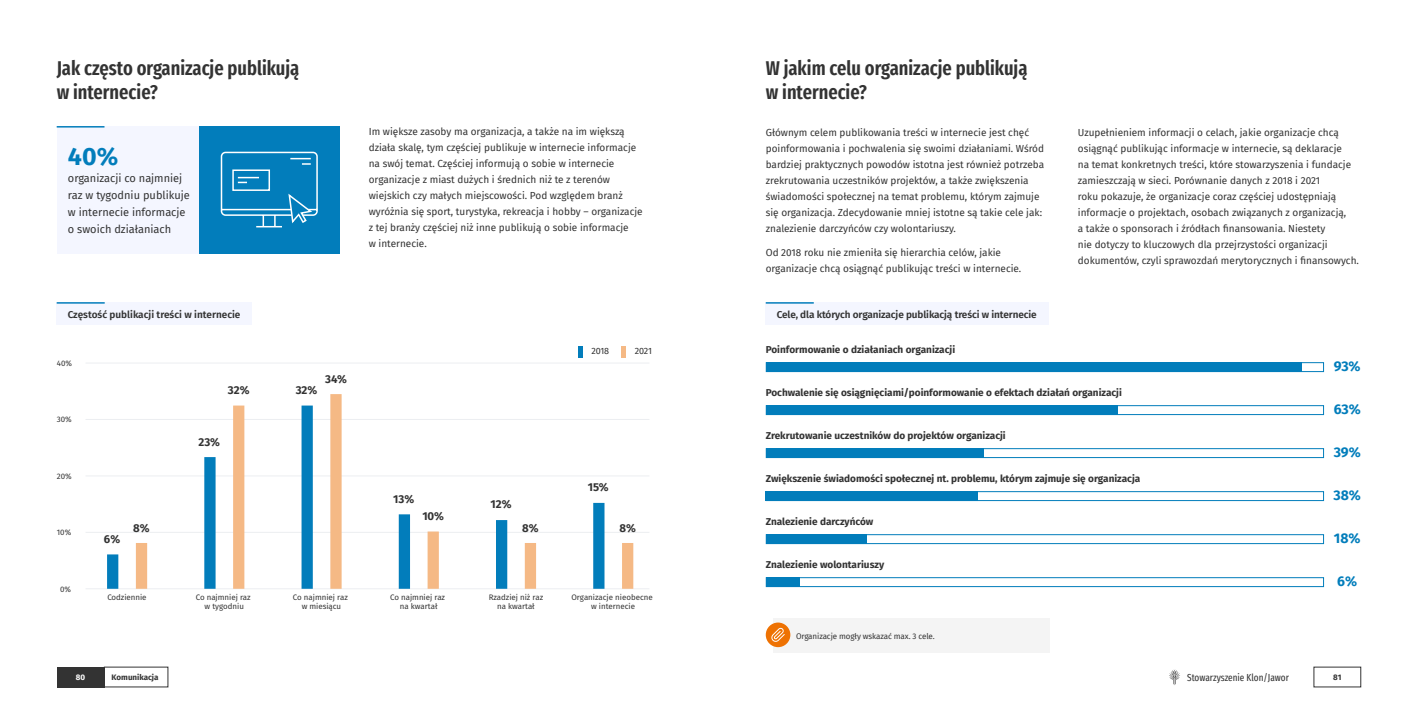
<style>
.page{position:relative;width:1418px;height:709px;background:#fff}
.page>*{position:absolute;margin:0;border:0;box-sizing:border-box;transform-origin:0 0}
.t1{font:700 25px "Fira Sans";color:#027dbb}
.t2{font:600 extra-condensed 20px/24px "Fira Sans";color:#333}
.t3{font:700 14px "Fira Sans";letter-spacing:-.01em;color:#027dbb}
.t4{font:700 11.4px "Fira Sans";color:#333}
.t5{font:11px/17px "Fira Sans";color:#333}
.t6{font:10px/16px "Fira Sans";color:#333}
.t7{font:700 10px "Fira Sans";color:#333}
.t8{font:600 10px "Fira Sans";letter-spacing:-.01em;color:#333}
.t9{font:extra-condensed 10px "Fira Sans";color:#333}
.t10{font:9px "Fira Sans";letter-spacing:-.015em;color:#333}
.t11{font:8px "Fira Sans";letter-spacing:-.01em;color:#333}
.t12{font:700 8px "Fira Sans";color:#333}
.t13{font:700 8px "Fira Sans";color:#fff}
.t14{font:7.9px/9.5px "Fira Sans";color:#333;text-align:center}
</style>
<div class="page">
<div style="left:57px;top:666px;width:48px;height:21px;background:#333"></div>
<svg style="left:1169px;top:669px;width:11px;height:16px"></svg>
<div style="left:57px;top:126px;width:151px;height:128px;background:#f4f6ff"></div>
<div style="left:199px;top:126px;width:141px;height:128px;background:#027dbb"></div>
<hr style="left:57px;top:126px;width:47px;height:1px;background:#027dbb">
<div style="left:57px;top:302px;width:195px;height:23px;background:#f4f6ff"></div>
<hr style="left:57px;top:302px;width:48px;height:2px;background:#027dbb">
<div style="left:765px;top:302px;width:284px;height:23px;background:#f4f6ff"></div>
<hr style="left:765px;top:302px;width:48px;height:2px;background:#027dbb">
<div style="left:773px;top:618px;width:276px;height:34px;background:#f4f4f4"></div>
<svg style="left:765px;top:622px;width:25px;height:25px"></svg>
<svg style="left:770px;top:626px;width:15px;height:17px"></svg>
<div style="left:765px;top:362px;width:536px;height:10px;background:#027dbb"></div>
<div style="left:765px;top:405px;width:558px;height:10px;border:1px solid #027dbb"></div>
<div style="left:765px;top:405px;width:352px;height:10px;background:#027dbb"></div>
<div style="left:765px;top:448px;width:558px;height:10px;border:1px solid #027dbb"></div>
<div style="left:765px;top:448px;width:218px;height:10px;background:#027dbb"></div>
<div style="left:765px;top:534px;width:558px;height:10px;border:1px solid #027dbb"></div>
<div style="left:765px;top:534px;width:101px;height:10px;background:#027dbb"></div>
<div style="left:765px;top:491px;width:558px;height:10px;border:1px solid #027dbb"></div>
<div style="left:765px;top:491px;width:212px;height:10px;background:#027dbb"></div>
<div style="left:765px;top:577px;width:558px;height:10px;border:1px solid #027dbb"></div>
<div style="left:765px;top:577px;width:34px;height:10px;background:#027dbb"></div>
<svg style="left:220px;top:151px;width:98px;height:77px"></svg>
<hr style="left:85px;top:588px;width:564px;height:1px;background:#eceef1">
<hr style="left:85px;top:532px;width:564px;height:1px;background:#eceef1">
<hr style="left:85px;top:475px;width:564px;height:1px;background:#eceef1">
<hr style="left:85px;top:419px;width:564px;height:1px;background:#eceef1">
<hr style="left:85px;top:362px;width:564px;height:1px;background:#eceef1">
<div style="left:107px;top:554px;width:11px;height:35px;background:#027dbb"></div>
<div style="left:136px;top:543px;width:11px;height:46px;background:#f5b985"></div>
<div style="left:204px;top:457px;width:11px;height:132px;background:#027dbb"></div>
<div style="left:233px;top:405px;width:11px;height:184px;background:#f5b985"></div>
<div style="left:301px;top:405px;width:12px;height:184px;background:#027dbb"></div>
<div style="left:330px;top:394px;width:11px;height:195px;background:#f5b985"></div>
<div style="left:399px;top:514px;width:11px;height:75px;background:#027dbb"></div>
<div style="left:427px;top:531px;width:12px;height:58px;background:#f5b985"></div>
<div style="left:496px;top:520px;width:11px;height:69px;background:#027dbb"></div>
<div style="left:525px;top:543px;width:11px;height:46px;background:#f5b985"></div>
<div style="left:593px;top:503px;width:11px;height:86px;background:#027dbb"></div>
<div style="left:622px;top:543px;width:11px;height:46px;background:#f5b985"></div>
<hr style="left:578px;top:346px;width:4px;height:11px;background:#027dbb">
<div style="left:621px;top:346px;width:5px;height:11px;background:#f5b985"></div>
<h2 class="t2" style="left:57px;top:55px;width:244px">Jak często organizacje publikują w internecie?</h2>
<h1 class="t1" style="left:68px;top:135px;width:52px">40%</h1>
<p class="t5" style="left:68px;top:169px;width:123px">organizacji co najmniej raz w tygodniu publikuje w internecie informacje o swoich działaniach</p>
<p class="t6" style="left:369px;top:124px;width:275px">Im większe zasoby ma organizacja, a także na im większą działa skalę, tym częściej publikuje w internecie informacje na swój temat. Częściej informują o sobie w internecie organizacje z miast dużych i średnich niż te z terenów wiejskich czy małych miejscowości. Pod względem branż wyróżnia się sport, turystyka, rekreacja i hobby – organizacje z tej branży częściej niż inne publikują o sobie informacje<br>w internecie.</p>
<h2 class="t2" style="left:765px;top:55px;width:263px">W jakim celu organizacje publikują w internecie?</h2>
<p class="t6" style="left:765px;top:124px;width:280px">Głównym celem publikowania treści w internecie jest chęć poinformowania i pochwalenia się swoimi działaniami. Wśród bardziej praktycznych powodów istotna jest również potrzeba zrekrutowania uczestników projektów, a także zwiększenia świadomości społecznej na temat problemu, którym zajmuje się organizacja. Zdecydowanie mniej istotne są takie cele jak: znalezienie darczyńców czy wolontariuszy.</p>
<p class="t6" style="left:765px;top:244px;width:257px">Od 2018 roku nie zmieniła się hierarchia celów, jakie organizacje chcą osiągnąć publikując treści w internecie.</p>
<p class="t8" style="left:68px;top:306px;width:174px">Częstość publikacji treści w internecie</p>
<p class="t8" style="left:776px;top:306px;width:261px">Cele, dla których organizacje publikacją treści w internecie</p>
<p class="t14" style="left:57px;top:358px;width:17px">40%</p>
<p class="t4" style="left:325px;top:369px;width:23px">34%</p>
<p class="t10" style="left:591px;top:344px;width:19px">2018</p>
<p class="t10" style="left:634px;top:344px;width:19px">2021</p>
<p class="t7" style="left:765px;top:341px;width:191px">Poinformowanie o działaniach organizacji</p>
<p class="t6" style="left:1077px;top:124px;width:282px">Uzupełnieniem informacji o celach, jakie organizacje chcą osiągnąć publikując informacje w internecie, są deklaracje<br>na temat konkretnych treści, które stowarzyszenia i fundacje zamieszczają w sieci. Porównanie danych z 2018 i 2021<br>roku pokazuje, że organizacje coraz częściej udostępniają informacje o projektach, osobach związanych z organizacją,<br>a także o sponsorach i źródłach finansowania. Niestety<br>nie dotyczy to kluczowych dla przejrzystości organizacji dokumentów, czyli sprawozdań merytorycznych i finansowych.</p>
<h3 class="t3" style="left:1333px;top:354px;width:28px">93%</h3>
<p class="t14" style="left:57px;top:414px;width:16px">30%</p>
<p class="t14" style="left:57px;top:471px;width:16px">20%</p>
<p class="t14" style="left:57px;top:527px;width:16px">10%</p>
<p class="t14" style="left:60px;top:584px;width:12px">0%</p>
<p class="t4" style="left:104px;top:529px;width:18px">6%</p>
<p class="t4" style="left:133px;top:518px;width:18px">8%</p>
<p class="t4" style="left:228px;top:380px;width:23px">32%</p>
<p class="t4" style="left:296px;top:380px;width:23px">32%</p>
<p class="t4" style="left:198px;top:432px;width:23px">23%</p>
<p class="t4" style="left:393px;top:490px;width:23px">13%</p>
<p class="t4" style="left:422px;top:506px;width:23px">10%</p>
<p class="t4" style="left:490px;top:495px;width:23px">12%</p>
<p class="t4" style="left:522px;top:518px;width:18px">8%</p>
<p class="t4" style="left:587px;top:478px;width:23px">15%</p>
<p class="t4" style="left:619px;top:518px;width:18px">8%</p>
<p class="t14" style="left:107px;top:592px;width:41px">Codziennie</p>
<p class="t14" style="left:196px;top:592px;width:56px">Co najmniej raz w tygodniu</p>
<p class="t14" style="left:293px;top:592px;width:56px">Co najmniej raz w miesiącu</p>
<p class="t14" style="left:390px;top:592px;width:56px">Co najmniej raz na kwartał</p>
<p class="t14" style="left:488px;top:592px;width:56px">Rzadziej niż raz na kwartał</p>
<p class="t14" style="left:571px;top:592px;width:83px">Organizacje nieobecne w internecie</p>
<p class="t7" style="left:765px;top:384px;width:357px">Pochwalenie się osiągnięciami/poinformowanie o efektach działań organizacji</p>
<p class="t7" style="left:765px;top:427px;width:241px">Zrekrutowanie uczestników do projektów organizacji</p>
<p class="t7" style="left:765px;top:470px;width:376px">Zwiększenie świadomości społecznej nt. problemu, którym zajmuje się organizacja</p>
<p class="t7" style="left:765px;top:513px;width:109px">Znalezienie darczyńców</p>
<p class="t7" style="left:765px;top:556px;width:120px">Znalezienie wolontariuszy</p>
<p class="t11" style="left:796px;top:629px;width:140px">Organizacje mogły wskazać max. 3 cele.</p>
<h3 class="t3" style="left:1333px;top:398px;width:29px">63%</h3>
<h3 class="t3" style="left:1333px;top:440px;width:28px">39%</h3>
<h3 class="t3" style="left:1333px;top:483px;width:29px">38%</h3>
<h3 class="t3" style="left:1333px;top:526px;width:28px">18%</h3>
<h3 class="t3" style="left:1337px;top:569px;width:21px">6%</h3>
<p class="t13" style="left:76px;top:670px;width:11px">80</p>
<p class="t9" style="left:1187px;top:669px;width:103px">Stowarzyszenie Klon/Jawor</p>
<p class="t12" style="left:1333px;top:670px;width:10px">81</p>
<p class="t12" style="left:112px;top:670px;width:48px">Komunikacja</p>
</div>
